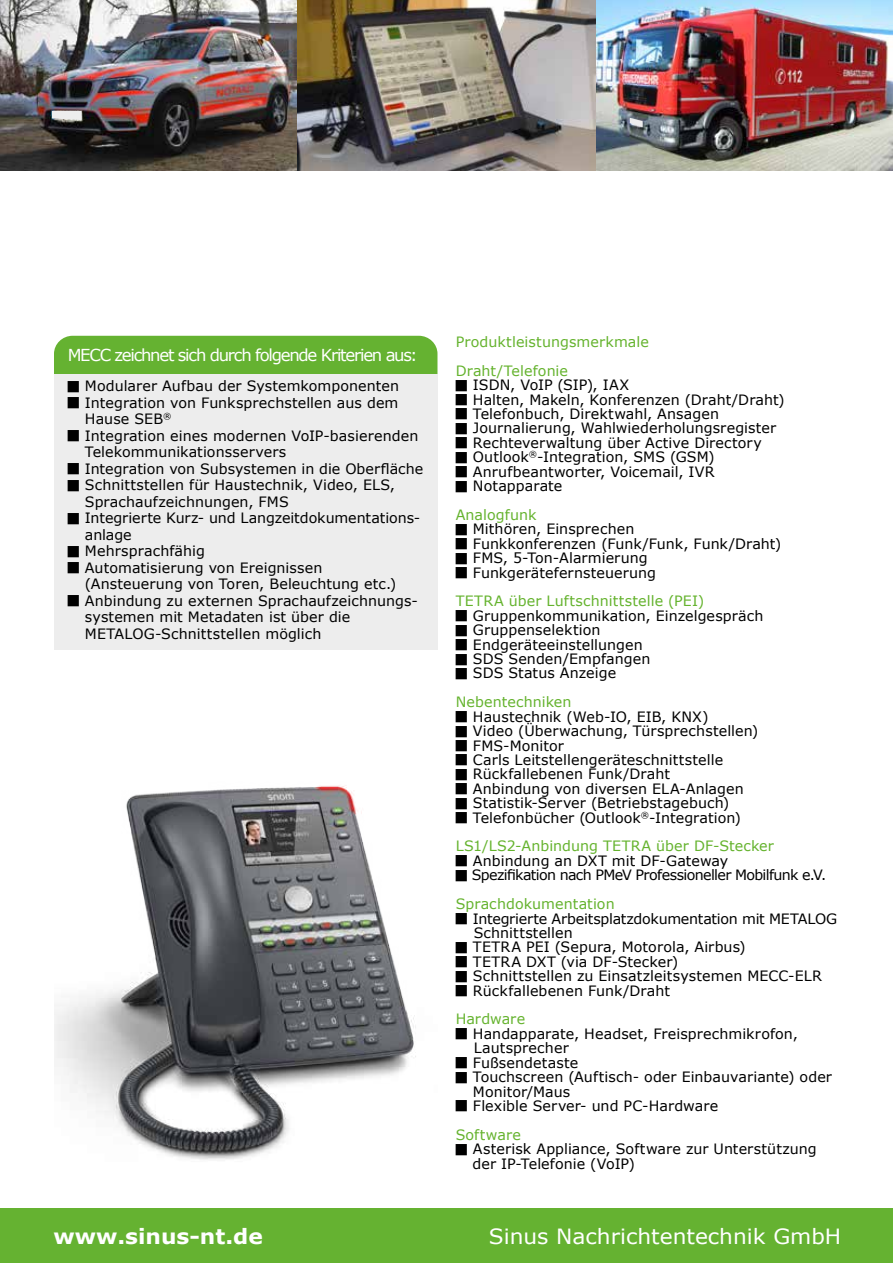
<style>
.page{position:relative;width:893px;height:1263px;background:#fff}
.page>*{position:absolute;margin:0;border:0;box-sizing:border-box;transform-origin:0 0}
.t1{font:21px "Verdana";color:#fff;scale:1.04 1}
.t2{font:700 21px "Verdana";color:#fff;scale:1.04 1}
.t3{font:16.5px "Verdana";letter-spacing:-.075em;color:#fff}
.t4{font:14.25px/14.4px "Verdana";letter-spacing:.005em;color:#000}
.t5{font:14.25px/28.8px "Verdana";letter-spacing:.005em;color:#65b32e}
.t6{font:14.25px/14.4px "Verdana";letter-spacing:-.04em;color:#000}
.t7{font:13.5px "Verdana";color:#ededed}
</style>
<div class="page">
<div style="left:0;top:1209px;width:893px;height:54px;background:#65b231"></div>
<img style="left:0;top:0;width:893px;height:171px">
<img style="left:0;top:0;width:1px;height:170px">
<svg style="left:52px;top:111px;width:30px;height:9px"></svg>
<svg style="left:630px;top:118px;width:12px;height:9px"></svg>
<img style="left:54px;top:785px;width:362px;height:375px">
<div style="left:54px;top:336px;width:383px;height:38px;background:#65b231"></div>
<div style="left:54px;top:374px;width:383px;height:275px;background:#ededed"></div>
<p class="t3" style="left:68px;top:344px;width:351px">MECC zeichnet sich durch folgende Kriterien aus:</p>
<p class="t4" style="left:85px;top:378px;width:340px;line-height:16.5px">Modularer Aufbau der Systemkomponenten Integration von Funksprechstellen aus dem Hause SEB<sup>®<br></sup>Integration eines modernen VoIP-basierenden Telekommunikationsservers<br>Integration von Subsystemen in die Oberfläche Schnittstellen für Haustechnik, Video, ELS, Sprachaufzeichnungen, FMS<br>Integrierte Kurz- und Langzeitdokumentations&shy;anlage<br>Mehrsprachfähig<br>Automatisierung von Ereignissen (Ansteuerung von Toren, Beleuchtung etc.)<br>Anbindung zu externen Sprachaufzeichnungs&shy;systemen mit Metadaten ist über die METALOG-Schnittstellen möglich</p>
<p class="t7" style="left:67px;top:480px;width:9px">•</p>
<p class="t7" style="left:67px;top:513px;width:9px">•</p>
<p class="t7" style="left:67px;top:545px;width:9px">•</p>
<p class="t5" style="left:456px;top:327px;width:195px">Produktleistungsmerkmale<br>Draht/Telefonie</p>
<p class="t4" style="left:473px;top:378px;width:313px">ISDN, VoIP (SIP), IAX<br>Halten, Makeln, Konferenzen (Draht/Draht)<br>Telefonbuch, Direktwahl, Ansagen Journalierung, Wahlwiederholungsregister Rechteverwaltung über Active Directory Outlook<sup>®</sup>-Integration, SMS (GSM)<br>Anrufbeantworter, Voicemail, IVR Notapparate</p>
<p class="t5" style="left:456px;top:500px;width:82px">Analogfunk</p>
<p class="t4" style="left:473px;top:522px;width:310px">Mithören, Einsprechen<br>Funkkonferenzen (Funk/Funk, Funk/Draht)<br>FMS, 5-Ton-Alarmierung<br>Funkgerätefernsteuerung</p>
<p class="t5" style="left:456px;top:587px;width:250px">TETRA über Luftschnittstelle (PEI)</p>
<p class="t4" style="left:473px;top:608px;width:292px">Gruppenkommunikation, Einzelgespräch<br>Gruppenselektion<br>Endgeräteeinstellungen<br>SDS Senden/Empfangen<br>SDS Status Anzeige</p>
<p class="t5" style="left:456px;top:687px;width:117px">Nebentechniken</p>
<p class="t4" style="left:473px;top:709px;width:287px">Haustechnik (Web-IO, EIB, KNX)<br>Video (Überwachung, Türsprechstellen)<br>FMS-Monitor<br>Carls Leitstellengeräteschnittstelle Rückfallebenen Funk/Draht<br>Anbindung von diversen ELA-Anlagen Statistik-Server (Betriebstagebuch)<br>Telefonbücher (Outlook<sup>®</sup>-Integration)</p>
<p class="t5" style="left:456px;top:832px;width:320px">LS1/LS2-Anbindung TETRA über DF-Stecker</p>
<p class="t6" style="left:472px;top:853px;width:356px">Anbindung an DXT mit DF-Gateway<br>Spezifikation nach PMeV Professioneller Mobilfunk e.V.</p>
<p class="t5" style="left:456px;top:889px;width:160px">Sprachdokumentation</p>
<p class="t4" style="left:473px;top:911px;width:366px">Integrierte Arbeitsplatzdokumentation mit METALOG Schnittstellen<br>TETRA PEI (Sepura, Motorola, Airbus)<br>TETRA DXT (via DF-Stecker)<br>Schnittstellen zu Einsatzleitsystemen MECC-ELR Rückfallebenen Funk/Draht</p>
<p class="t5" style="left:456px;top:1005px;width:71px">Hardware</p>
<p class="t4" style="left:473px;top:1026px;width:361px">Handapparate, Headset, Freisprechmikrofon,<br>Lautsprecher<br>Fußsendetaste<br>Touchscreen (Auftisch- oder Einbauvariante) oder<br>Monitor/Maus<br>Flexible Server- und PC-Hardware</p>
<p class="t5" style="left:456px;top:1120px;width:67px">Software</p>
<p class="t4" style="left:473px;top:1142px;width:346px">Asterisk Appliance, Software zur Unterstützung der IP-Telefonie (VoIP)</p>
<h1 class="t2" style="left:54px;top:1221px;width:203px">www.sinus-nt.de</h1>
<h1 class="t1" style="left:489px;top:1222px;width:340px">Sinus Nachrichtentechnik GmbH</h1>
</div>
